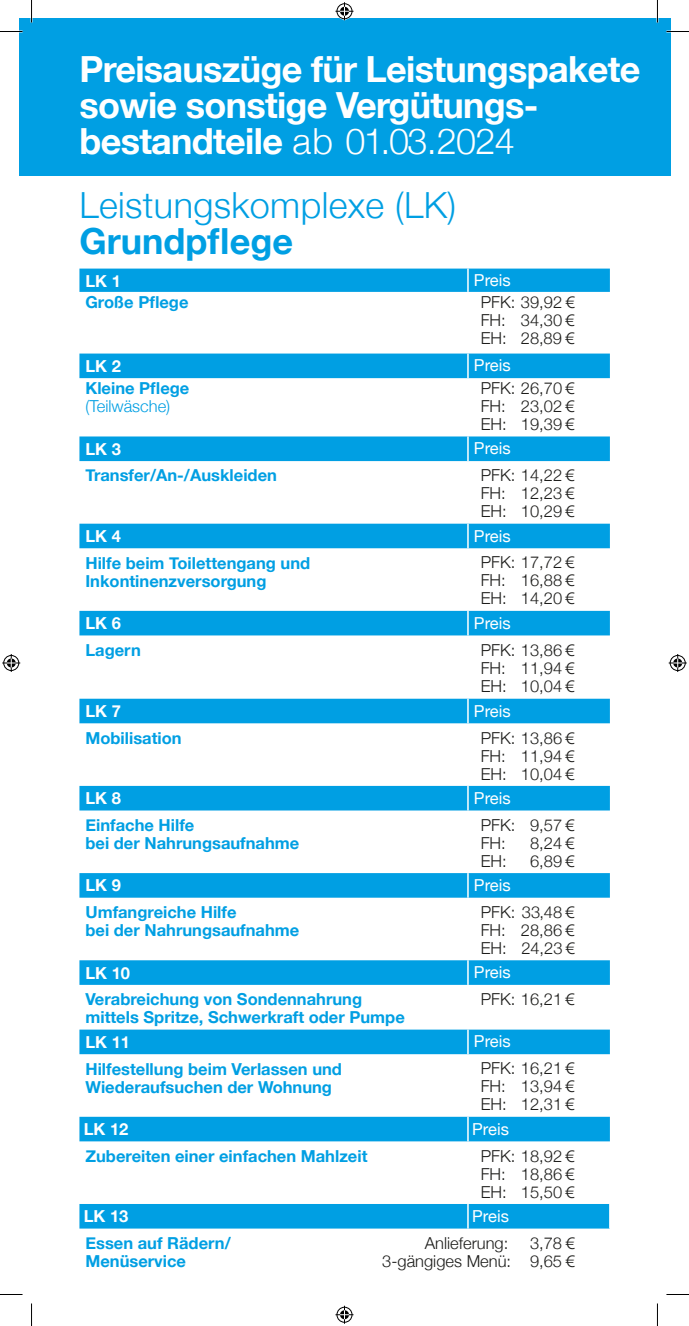
<style>
.page{position:relative;width:689px;height:1326px;background:#fff}
.page>*{position:absolute;margin:0;border:0;box-sizing:border-box;transform-origin:0 0}
.t1{font:700 36px/36px "Helvetica Neue";letter-spacing:-.02em;color:#fff}
.t2{font:300 36px "Helvetica Neue";letter-spacing:.01em;color:#009fe3}
.t3{font:700 36px "Helvetica Neue";color:#009fe3}
.t4{font:700 16.5px/18px "Helvetica Neue";color:#009fe3}
.t5{font:300 16.5px/18px "Helvetica Neue";color:#1d1d1b;text-align:justify}
.t6{font:16.5px "Helvetica Neue";color:#fff}
.t7{font:700 16.5px "Helvetica Neue";color:#fff}
.t8{font:300 16.5px "Helvetica Neue";color:#009fe3}
.s1{font-weight:300}
.s2{font-family:"Frutiger LT Pro"}
</style>
<div class="page">
<div style="left:19px;top:19px;width:650px;height:157px;background:#009fe3"></div>
<div style="left:79px;top:269px;width:530px;height:23px;background:#009fe3"></div>
<div style="left:79px;top:354px;width:530px;height:24px;background:#009fe3"></div>
<div style="left:79px;top:436px;width:530px;height:25px;background:#009fe3"></div>
<div style="left:79px;top:524px;width:530px;height:24px;background:#009fe3"></div>
<div style="left:79px;top:611px;width:530px;height:24px;background:#009fe3"></div>
<div style="left:79px;top:699px;width:530px;height:24px;background:#009fe3"></div>
<div style="left:79px;top:786px;width:530px;height:24px;background:#009fe3"></div>
<svg style="left:79px;top:873px;width:530px;height:25px;background:#05a0e3"></svg>
<svg style="left:79px;top:960px;width:530px;height:25px;background:#05a0e3"></svg>
<div style="left:79px;top:1029px;width:530px;height:25px;background:#009fe3"></div>
<div style="left:79px;top:1117px;width:530px;height:24px;background:#009fe3"></div>
<div style="left:79px;top:1204px;width:529px;height:24px;background:#009fe3"></div>
<svg style="left:0;top:31px;width:22px;height:1px"></svg>
<svg style="left:666px;top:31px;width:22px;height:1px"></svg>
<svg style="left:0;top:1294px;width:22px;height:1px"></svg>
<svg style="left:666px;top:1294px;width:22px;height:1px"></svg>
<svg style="left:31px;top:0;width:1px;height:23px"></svg>
<svg style="left:31px;top:1303px;width:1px;height:23px"></svg>
<svg style="left:656px;top:0;width:1px;height:23px"></svg>
<svg style="left:656px;top:1304px;width:1px;height:22px"></svg>
<svg style="left:335px;top:2px;width:18px;height:18px"></svg>
<svg style="left:335px;top:1306px;width:18px;height:18px"></svg>
<svg style="left:2px;top:654px;width:18px;height:18px"></svg>
<svg style="left:668px;top:654px;width:18px;height:18px"></svg>
<h1 class="t1" style="left:79px;top:52px;width:562px">Preisauszüge für Leistungspakete sowie sonstige Vergütungs&shy;bestandteile <span class="s1">ab 01.03.2024</span></h1>
<h1 class="t2" style="left:79px;top:177px;width:378px">Leistungskomplexe (LK)</h1>
<h1 class="t3" style="left:79px;top:213px;width:215px">Grundpflege</h1>
<p class="t7" style="left:85px;top:268px;width:37px">LK 1</p>
<p class="t6" style="left:473px;top:269px;width:38px">Preis</p>
<p class="t4" style="left:85px;top:294px;width:104px">Große Pflege</p>
<p class="t5" style="left:480px;top:292px;width:95px">PFK: 39,92 <span class="s2">€ </span>FH: 34,30 <span class="s2">€ </span>EH: 28,89 <span class="s2">€</span></p>
<p class="t7" style="left:85px;top:353px;width:37px">LK 2</p>
<p class="t6" style="left:473px;top:354px;width:38px">Preis</p>
<p class="t4" style="left:85px;top:380px;width:105px">Kleine Pflege</p>
<p class="t8" style="left:85px;top:393px;width:86px">(Teilwäsche)</p>
<p class="t5" style="left:480px;top:378px;width:95px">PFK: 26,70 <span class="s2">€ </span>FH: 23,02 <span class="s2">€ </span>EH: 19,39 <span class="s2">€</span></p>
<p class="t7" style="left:85px;top:436px;width:37px">LK 3</p>
<p class="t6" style="left:473px;top:437px;width:38px">Preis</p>
<p class="t4" style="left:85px;top:467px;width:193px">Transfer/An-/Auskleiden</p>
<p class="t5" style="left:480px;top:465px;width:95px">PFK: 14,22 <span class="s2">€ </span>FH: 12,23 <span class="s2">€ </span>EH: 10,29 <span class="s2">€</span></p>
<p class="t7" style="left:85px;top:523px;width:37px">LK 4</p>
<p class="t6" style="left:473px;top:524px;width:38px">Preis</p>
<p class="t4" style="left:85px;top:554px;width:226px">Hilfe beim Toilettengang und<br>Inkontinenzversorgung</p>
<p class="t5" style="left:480px;top:552px;width:95px">PFK: 17,72 <span class="s2">€ </span>FH: 16,88 <span class="s2">€ </span>EH: 14,20 <span class="s2">€</span></p>
<p class="t7" style="left:85px;top:610px;width:37px">LK 6</p>
<p class="t6" style="left:473px;top:611px;width:38px">Preis</p>
<p class="t4" style="left:85px;top:641px;width:57px">Lagern</p>
<p class="t5" style="left:480px;top:640px;width:95px">PFK: 13,86 <span class="s2">€ </span>FH: 11,94 <span class="s2">€ </span>EH: 10,04 <span class="s2">€</span></p>
<p class="t7" style="left:85px;top:698px;width:37px">LK 7</p>
<p class="t6" style="left:473px;top:699px;width:38px">Preis</p>
<p class="t4" style="left:85px;top:729px;width:98px">Mobilisation</p>
<p class="t5" style="left:480px;top:727px;width:95px">PFK: 13,86 <span class="s2">€ </span>FH: 11,94 <span class="s2">€ </span>EH: 10,04 <span class="s2">€</span></p>
<p class="t7" style="left:85px;top:785px;width:37px">LK 8</p>
<p class="t6" style="left:473px;top:786px;width:38px">Preis</p>
<p class="t4" style="left:85px;top:816px;width:215px">Einfache Hilfe<br>bei der Nahrungsaufnahme</p>
<p class="t5" style="left:480px;top:815px;width:95px">PFK: 9,57 <span class="s2">€<br></span>FH:</p>
<p class="t5" style="left:529px;top:833px;width:46px">8,24 <span class="s2">€</span></p>
<p class="t5" style="left:480px;top:851px;width:27px">EH:</p>
<p class="t5" style="left:529px;top:851px;width:46px">6,89 <span class="s2">€</span></p>
<p class="t7" style="left:85px;top:872px;width:37px">LK 9</p>
<p class="t6" style="left:473px;top:873px;width:38px">Preis</p>
<p class="t4" style="left:85px;top:903px;width:215px">Umfangreiche Hilfe<br>bei der Nahrungsaufnahme</p>
<p class="t5" style="left:480px;top:902px;width:95px">PFK: 33,48 <span class="s2">€ </span>FH: 28,86 <span class="s2">€ </span>EH: 24,23 <span class="s2">€</span></p>
<p class="t7" style="left:85px;top:960px;width:46px">LK 10</p>
<p class="t6" style="left:473px;top:960px;width:38px">Preis</p>
<p class="t4" style="left:85px;top:991px;width:320px">Verabreichung von Sondennahrung mittels Spritze, Schwerkraft oder Pumpe</p>
<p class="t5" style="left:480px;top:989px;width:95px">PFK: 16,21 <span class="s2">€</span></p>
<p class="t7" style="left:85px;top:1029px;width:46px">LK 11</p>
<p class="t6" style="left:473px;top:1030px;width:38px">Preis</p>
<p class="t4" style="left:85px;top:1060px;width:258px">Hilfestellung beim Verlassen und<br>Wiederaufsuchen der Wohnung</p>
<p class="t5" style="left:480px;top:1058px;width:95px">PFK: 16,21 <span class="s2">€ </span>FH: 13,94 <span class="s2">€ </span>EH: 12,31 <span class="s2">€</span></p>
<p class="t7" style="left:84px;top:1116px;width:46px">LK 12</p>
<p class="t6" style="left:472px;top:1117px;width:38px">Preis</p>
<p class="t4" style="left:85px;top:1147px;width:283px">Zubereiten einer einfachen Mahlzeit</p>
<p class="t5" style="left:480px;top:1145px;width:95px">PFK: 18,92 <span class="s2">€ </span>FH: 18,86 <span class="s2">€ </span>EH: 15,50 <span class="s2">€</span></p>
<p class="t7" style="left:84px;top:1203px;width:46px">LK 13</p>
<p class="t6" style="left:472px;top:1204px;width:38px">Preis</p>
<p class="t4" style="left:85px;top:1234px;width:147px">Essen auf Rädern/<br>Menüservice</p>
<p class="t5" style="left:424px;top:1233px;width:85px">Anlieferung:</p>
<p class="t5" style="left:382px;top:1233px;width:194px;text-align:right">3,78 <span class="s2">€<br></span>3-gängiges Menü: 9,65 <span class="s2">€</span></p>
</div>
